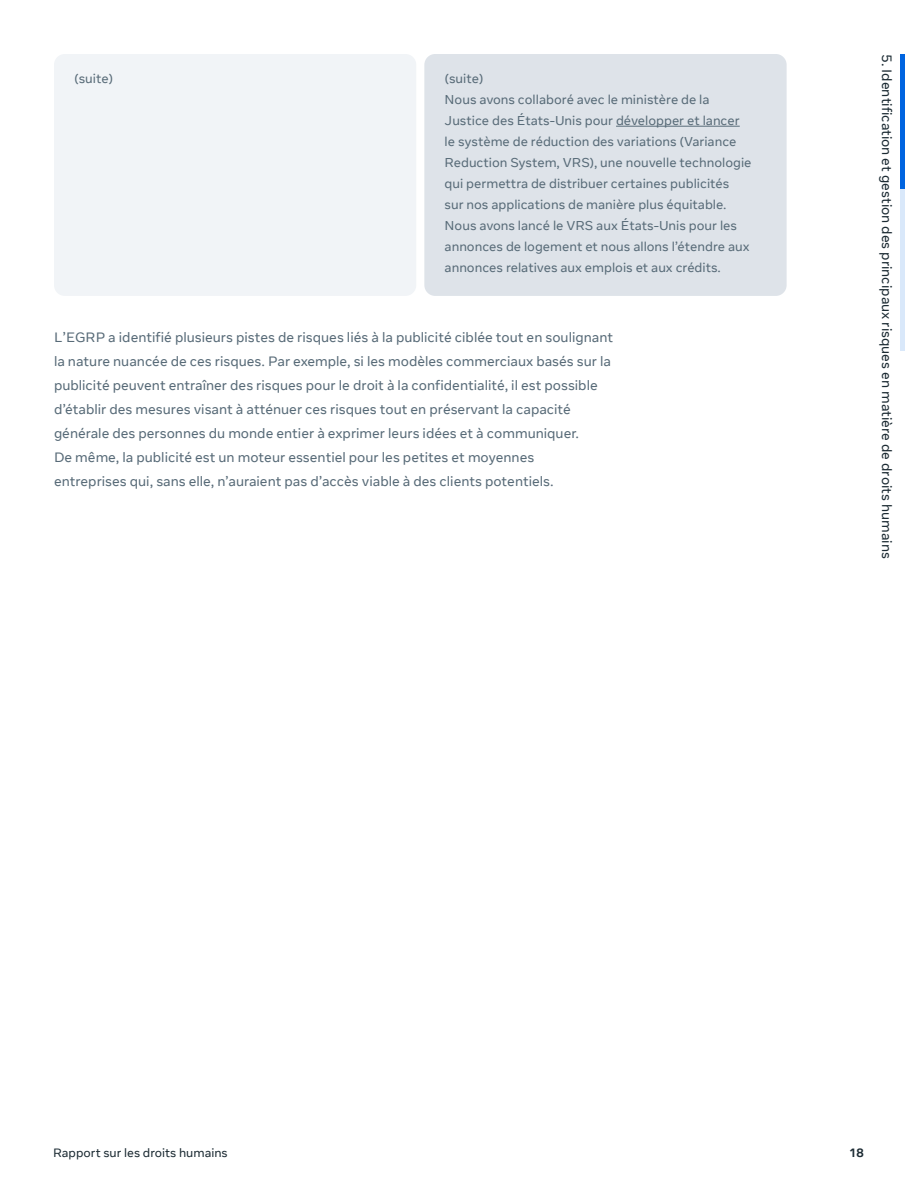
<style>
.page{position:relative;width:918px;height:1188px;background:#fff}
.page>*{position:absolute;margin:0;border:0;box-sizing:border-box;transform-origin:0 0}
.P2{font:13.5px/24px "Optimistic Text";color:#586b78}
.t1{font:13.5px "Optimistic Text";color:#1c2b33}
.P2-2{font:12.75px/21px "Optimistic Text";color:#586b78}
.t2{font:12px "Optimistic Text";color:#1c2b33}
.t3{font:700 12px "Optimistic Text";color:#1c2b33}
</style>
<div class="page">
<hr style="left:900px;top:54px;width:4px;height:297px;background:#d9e8fa">
<hr style="left:900px;top:54px;width:4px;height:135px;background:#0064e0">
<div style="left:54px;top:54px;width:362px;height:242px;background:#f1f4f7;border-radius:11px"></div>
<div style="left:424px;top:54px;width:363px;height:242px;background:#dee3e9;border-radius:11px"></div>
<hr style="left:616px;top:126px;width:124px;height:1px;background:#586b78">
<p class="P2-2" style="left:74px;top:69px;width:41px">(suite)</p>
<p class="P2-2" style="left:445px;top:69px;width:41px">(suite)</p>
<p class="P2-2" style="left:445px;top:90px;width:308px">Nous avons collaboré avec le ministère de la Justice des États-Unis pour développer et lancer le système de réduction des variations (Variance Reduction System, VRS), une nouvelle technologie qui permettra de distribuer certaines publicités sur nos applications de manière plus équitable.<br>Nous avons lancé le VRS aux États-Unis pour les annonces de logement et nous allons l’étendre aux annonces relatives aux emplois et aux crédits.</p>
<p class="P2" style="left:54px;top:326px;width:561px">L’EGRP a identifié plusieurs pistes de risques liés à la publicité ciblée tout en soulignant la nature nuancée de ces risques. Par exemple, si les modèles commerciaux basés sur la publicité peuvent entraîner des risques pour le droit à la confidentialité, il est possible d’établir des mesures visant à atténuer ces risques tout en préservant la capacité générale des personnes du monde entier à exprimer leurs idées et à communiquer.<br>De même, la publicité est un moteur essentiel pour les petites et moyennes<br>entreprises qui, sans elle, n’auraient pas d’accès viable à des clients potentiels.</p>
<p class="t1" style="left:895px;top:54px;width:506px;rotate:90deg">5. Identification et gestion des principaux risques en matière de droits humains</p>
<p class="t2" style="left:53px;top:1146px;width:176px">Rapport sur les droits humains</p>
<p class="t3" style="left:850px;top:1146px;width:16px">18</p>
</div>
